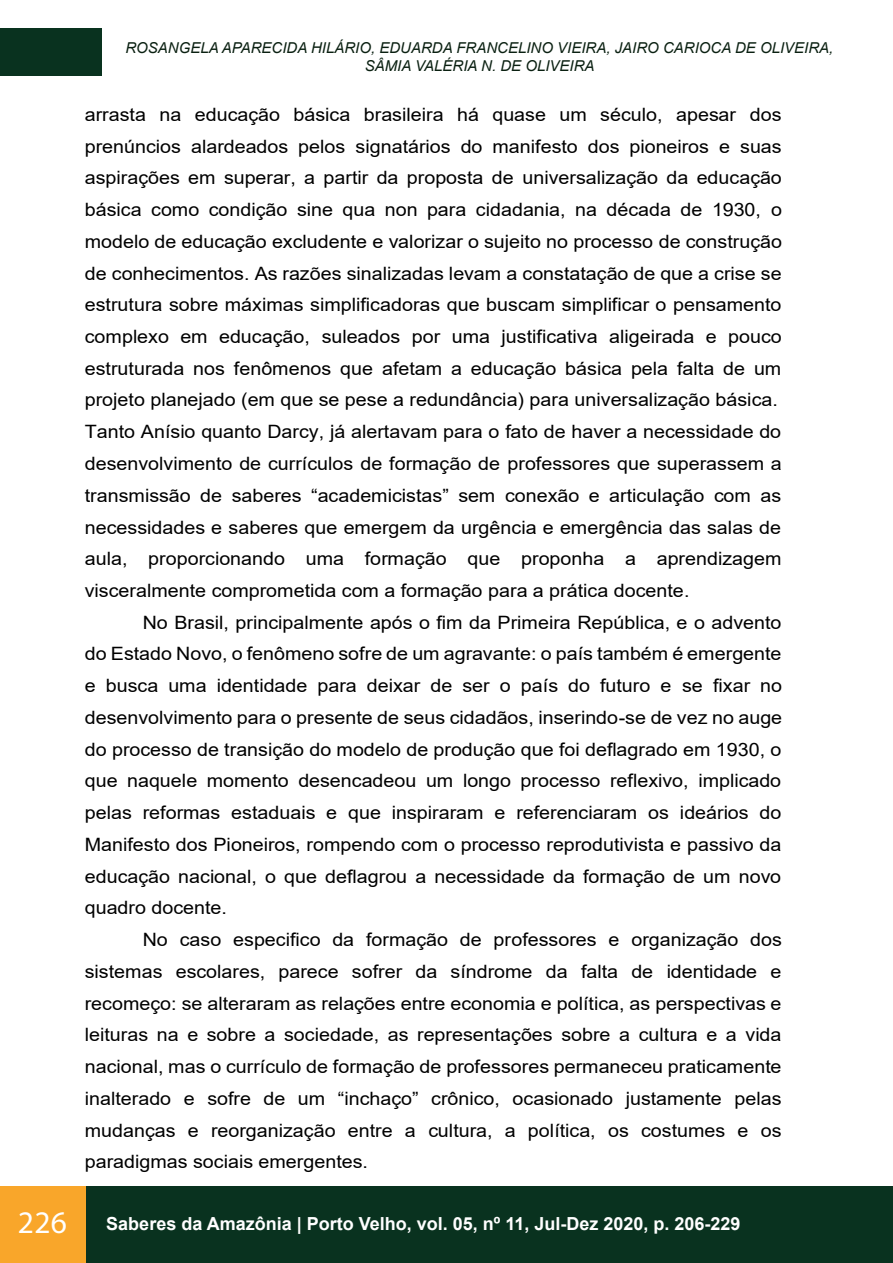
<style>
.page{position:relative;width:893px;height:1263px;background:#fff}
.page>*{position:absolute;margin:0;border:0;box-sizing:border-box;transform-origin:0 0}
.t1{font:18.45px "Arial";color:#000;scale:1.07 1}
.t2{font:700 18px "Arial";color:#fff}
.t3{font:italic 15px/18px "Arial";color:#0a2011;text-align:center}
.s1{font-family:"Myriad Pro";font-weight:400;font-size:31.5px}
</style>
<div class="page">
<div style="left:0;top:28px;width:101px;height:48px;background:#09321f"></div>
<div style="left:0;top:1186px;width:893px;height:77px;background:#09321f"></div>
<div style="left:0;top:1186px;width:85px;height:77px;background:#f9a62a"></div>
<p class="t3" style="left:125px;top:39px;width:709px">ROSANGELA APARECIDA HILÁRIO, EDUARDA FRANCELINO VIEIRA, JAIRO CARIOCA DE OLIVEIRA,<br>SÂMIA VALÉRIA N. DE OLIVEIRA</p>
<p class="t1" style="left:85px;top:101px;width:653px">arrasta na educação básica brasileira há quase um século, apesar dos</p>
<p class="t1" style="left:85px;top:133px;width:653px">prenúncios alardeados pelos signatários do manifesto dos pioneiros e suas</p>
<p class="t1" style="left:85px;top:165px;width:653px">aspirações em superar, a partir da proposta de universalização da educação</p>
<p class="t1" style="left:85px;top:197px;width:653px">básica como condição sine qua non para cidadania, na década de 1930, o</p>
<p class="t1" style="left:85px;top:228px;width:653px">modelo de educação excludente e valorizar o sujeito no processo de construção</p>
<p class="t1" style="left:85px;top:260px;width:653px">de conhecimentos. As razões sinalizadas levam a constatação de que a crise se</p>
<p class="t1" style="left:85px;top:292px;width:652px">estrutura sobre máximas simplificadoras que buscam simplificar o pensamento</p>
<p class="t1" style="left:85px;top:324px;width:653px">complexo em educação, suleados por uma justificativa aligeirada e pouco</p>
<p class="t1" style="left:85px;top:355px;width:652px">estruturada nos fenômenos que afetam a educação básica pela falta de um</p>
<p class="t1" style="left:85px;top:387px;width:649px">projeto planejado (em que se pese a redundância) para universalização básica.</p>
<p class="t1" style="left:85px;top:419px;width:652px">Tanto Anísio quanto Darcy, já alertavam para o fato de haver a necessidade do</p>
<p class="t1" style="left:85px;top:451px;width:653px">desenvolvimento de currículos de formação de professores que superassem a</p>
<p class="t1" style="left:85px;top:482px;width:653px">transmissão de saberes “academicistas” sem conexão e articulação com as</p>
<p class="t1" style="left:85px;top:514px;width:652px">necessidades e saberes que emergem da urgência e emergência das salas de</p>
<p class="t1" style="left:85px;top:546px;width:653px">aula, proporcionando uma formação que proponha a aprendizagem</p>
<p class="t1" style="left:85px;top:578px;width:567px">visceralmente comprometida com a formação para a prática docente.</p>
<p class="t1" style="left:143px;top:609px;width:598px">No Brasil, principalmente após o fim da Primeira República, e o advento</p>
<p class="t1" style="left:85px;top:641px;width:653px">do Estado Novo, o fenômeno sofre de um agravante: o país também é emergente</p>
<p class="t1" style="left:85px;top:673px;width:653px">e busca uma identidade para deixar de ser o país do futuro e se fixar no</p>
<p class="t1" style="left:85px;top:705px;width:653px">desenvolvimento para o presente de seus cidadãos, inserindo-se de vez no auge</p>
<p class="t1" style="left:85px;top:736px;width:653px">do processo de transição do modelo de produção que foi deflagrado em 1930, o</p>
<p class="t1" style="left:85px;top:768px;width:652px">que naquele momento desencadeou um longo processo reflexivo, implicado</p>
<p class="t1" style="left:85px;top:800px;width:653px">pelas reformas estaduais e que inspiraram e referenciaram os ideários do</p>
<p class="t1" style="left:85px;top:832px;width:652px">Manifesto dos Pioneiros, rompendo com o processo reprodutivista e passivo da</p>
<p class="t1" style="left:85px;top:863px;width:652px">educação nacional, o que deflagrou a necessidade da formação de um novo</p>
<p class="t1" style="left:85px;top:895px;width:134px">quadro docente.</p>
<p class="t1" style="left:143px;top:927px;width:599px">No caso especifico da formação de professores e organização dos</p>
<p class="t1" style="left:85px;top:959px;width:653px">sistemas escolares, parece sofrer da síndrome da falta de identidade e</p>
<p class="t1" style="left:85px;top:990px;width:653px">recomeço: se alteraram as relações entre economia e política, as perspectivas e</p>
<p class="t1" style="left:85px;top:1022px;width:652px">leituras na e sobre a sociedade, as representações sobre a cultura e a vida</p>
<p class="t1" style="left:85px;top:1054px;width:653px">nacional, mas o currículo de formação de professores permaneceu praticamente</p>
<p class="t1" style="left:85px;top:1085px;width:653px">inalterado e sofre de um “inchaço” crônico, ocasionado justamente pelas</p>
<p class="t1" style="left:85px;top:1117px;width:653px">mudanças e reorganização entre a cultura, a política, os costumes e os</p>
<p class="t1" style="left:85px;top:1149px;width:266px">paradigmas sociais emergentes.</p>
<p class="t2" style="left:18px;top:1211px;width:724px"><span class="s1">226</span> Saberes da Amazônia | Porto Velho, vol. 05, nº 11, Jul-Dez 2020, p. 206-229</p>
</div>
